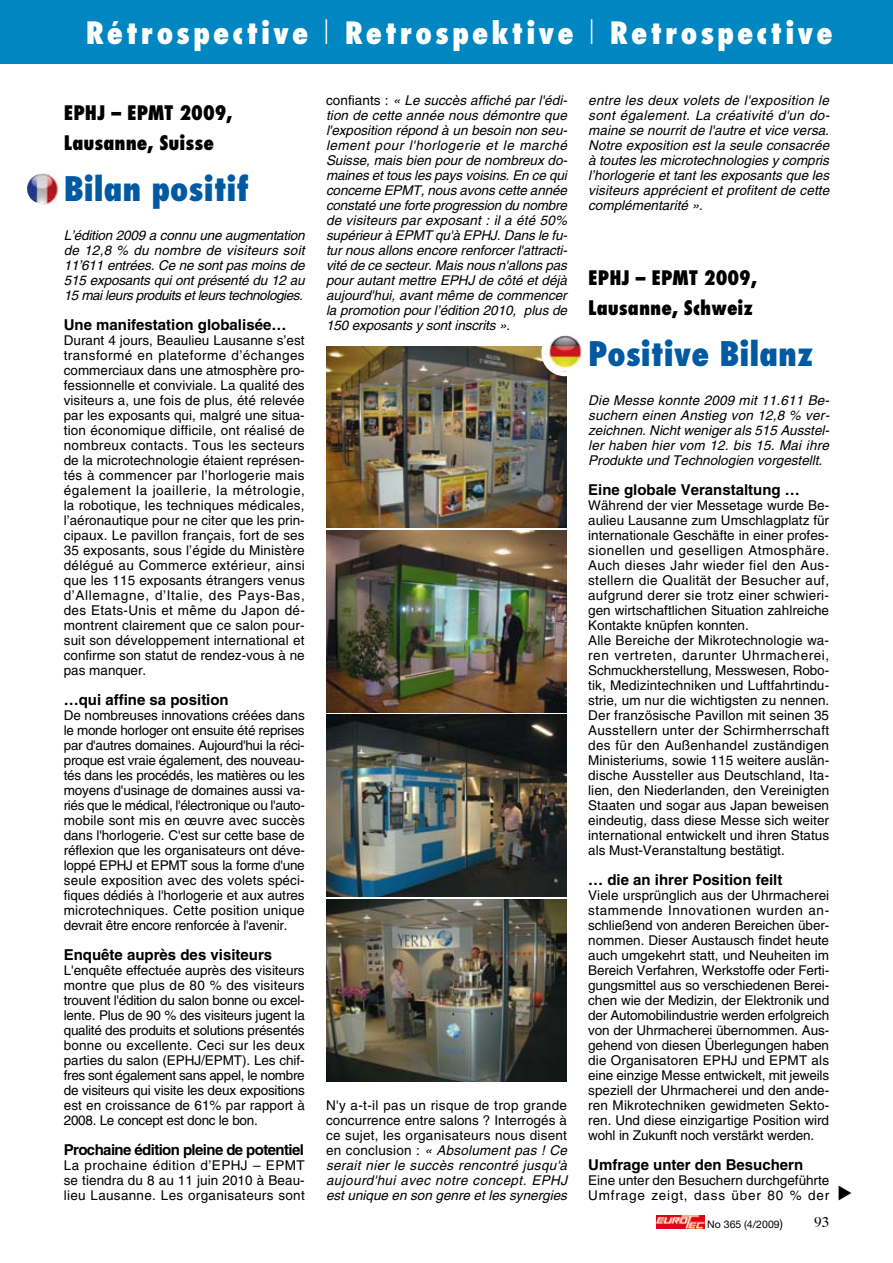
<style>
.page{position:relative;width:893px;height:1263px;background:#fff}
.page>*{position:absolute;margin:0;border:0;box-sizing:border-box;transform-origin:0 0}
.t1{font:800 condensed 33px "Futura";color:#005aa2}
.t2{font:800 condensed 30px "Futura";letter-spacing:.1em;color:#fff}
.t3{font:800 condensed 19.5px/30px "Futura";color:#000}
.t4{font:700 15px "Helvetica";color:#000}
.t5{font:700 15px "Helvetica";letter-spacing:-.04em;color:#000}
.t6{font:13.5px/15px "Helvetica";color:#000;text-align:justify}
.t7{font:italic 13.5px/15px "Helvetica";color:#000;text-align:justify}
.t8{font:13.5px/15px "Helvetica";letter-spacing:.06em;color:#000}
.t9{font:10.5px "Helvetica Neue";color:#000}
.s1{font-weight:300;font-stretch:normal}
.s2{font-style:normal}
.s3{font-size:12px}
</style>
<div class="page">
<svg style="left:656px;top:1215px;width:1px;height:13px"></svg>
<img style="left:657px;top:1215px;width:47px;height:13px">
<img style="left:326px;top:346px;width:241px;height:182px">
<img style="left:326px;top:531px;width:241px;height:181px">
<div style="left:0;top:0;width:893px;height:64px;background:#0087c1"></div>
<img style="left:27px;top:173px;width:31px;height:32px">
<img style="left:326px;top:715px;width:241px;height:181px">
<img style="left:326px;top:900px;width:241px;height:181px">
<img style="left:546px;top:335px;width:37px;height:37px">
<div style="left:541px;top:329px;width:47px;height:47px;border:4px solid #fff;border-radius:50%"></div>
<h2 class="t2" style="left:86px;top:14px;width:748px">Rétrospective <span class="s1">l</span> Retrospektive <span class="s1">l</span> Retrospective</h2>
<h3 class="t3" style="left:64px;top:97px;width:170px">EPHJ – EPMT 2009,<br>Lausanne, Suisse</h3>
<h1 class="t1" style="left:64px;top:167px;width:187px">Bilan positif</h1>
<p class="t7" style="left:64px;top:228px;width:242px">L’édition 2009 a connu une augmentation de 12,8 % du nombre de visiteurs soit 11’611 entrées. Ce ne sont pas moins de 515 exposants qui ont présenté du 12 au 15 mai leurs produits et leurs technologies.</p>
<p class="t4" style="left:64px;top:315px;width:224px">Une manifestation globalisée…</p>
<p class="t6" style="left:64px;top:333px;width:243px">Durant 4 jours, Beaulieu Lausanne s’est transformé en plateforme d’échanges commerciaux dans une atmosphère pro&shy;fessionnelle et conviviale. La qualité des visiteurs a, une fois de plus, été relevée par les exposants qui, malgré une situa&shy;tion économique difficile, ont réalisé de nombreux contacts. Tous les secteurs de la microtechnologie étaient représen&shy;tés à commencer par l’horlogerie mais également la joaillerie, la métrologie, la robotique, les techniques médicales, l’aéronautique pour ne citer que les prin&shy;cipaux. Le pavillon français, fort de ses 35 exposants, sous l’égide du Ministère délégué au Commerce extérieur, ainsi que les 115 exposants étrangers venus d’Allemagne, d’Italie, des Pays-Bas, des Etats-U nis et même du Japon dé&shy;montrent clairement que ce salon pour&shy;suit son développement international et confirme son statut de rendez-vous à ne pas manquer.</p>
<p class="t4" style="left:64px;top:690px;width:167px">…qui affine sa position</p>
<p class="t6" style="left:64px;top:708px;width:243px">De nombreuses innovations créées dans le monde horloger ont ensuite été reprises par d'autres domaines. Aujourd'hui la réci&shy;proque est vraie également, des nouveau&shy;tés dans les procédés, les matières ou les moyens d'usinage de domaines aussi va&shy;riés que le médical, l'électronique ou l'auto&shy;mobile sont mis en œuvre avec succès dans l'horlogerie. C'est sur cette base de réflexion que les organisateurs ont déve&shy;loppé EPH</p>
<p class="t6" style="left:64px;top:858px;width:242px;text-indent:63px">J et EPMT sous la forme d'une seule exposition avec des volets spéci&shy;fiques dédiés à l'horlogerie et aux autres microtechniques. Cette position unique devrait être encore renforcée à l'avenir.</p>
<p class="t4" style="left:64px;top:945px;width:210px">Enquête auprès des visiteurs</p>
<p class="t6" style="left:64px;top:963px;width:243px">L'enquête effectuée auprès des visiteurs montre que plus de 80 % des visiteurs trouvent l'édition du salon bonne ou excel&shy;lente. Plus de 90 % des visiteurs jugent la qualité des produits et solutions présentés bonne ou excellente. Ceci sur les deux parties du salon (EPH</p>
<p class="t6" style="left:64px;top:1053px;width:243px;text-indent:131px">J/EP MT). Les chif&shy;fres sont également sans appel, le nombre de visiteurs qui visite les deux expositions est en croissance de 61% par rapport à 2008. Le concept est donc le bon.</p>
<p class="t5" style="left:64px;top:1140px;width:242px">Prochaine édition pleine de potentiel</p>
<p class="t6" style="left:64px;top:1158px;width:158px">La prochaine édition d’EPH</p>
<p class="t6" style="left:64px;top:1158px;width:242px;text-indent:177px">J – EPMT se tiendra du 8 au 11 juin 2010 à Beau&shy;lieu Lausanne. Les organisateurs sont</p>
<p class="t7" style="left:326px;top:93px;width:243px"><span class="s2">confiants :</span> « Le succès affiché par l'édi&shy;tion de cette année nous démontre que l'exposition répond à un besoin non seu&shy;lement pour l'horlogerie et le marché Suisse, mais bien pour de nombreux do&shy;maines et tous les pays voisins. En ce qui concerne EPMT, nous avons cette année constaté une forte progression du nombre de visiteurs par exposant : il a été 50% supérieur à EPMT qu'à EPHJ. Dans le fu&shy;tur nous allons encore renforcer l'attracti&shy;vité de ce secteur. Mais nous n'allons pas pour autant mettre EPHJ de côté et déjà aujourd'hui, avant même de commencer la promotion pour l’édition 2010, plus de 150 exposants y sont inscrits »<span class="s2">.</span></p>
<p class="t7" style="left:326px;top:1098px;width:243px"><span class="s2">N'y a-t-il pas un risque de trop grande concurrence entre salons ? I nterrogés à ce sujet, les organisateurs nous disent en conclusion :</span> « Absolument pas ! Ce serait nier le succès rencontré jusqu'à aujourd'hui avec notre concept. EPHJ est unique en son genre et les synergies</p>
<p class="t7" style="left:588px;top:93px;width:243px">entre les deux volets de l'exposition le sont également. La créativité d'un do&shy;maine se nourrit de l'autre et vice versa.<br>Notre exposition est la seule consacrée à toutes les microtechnologies y compris l’horlogerie et tant les exposants que les visiteurs apprécient et profitent de cette complémentarité »<span class="s2">.</span></p>
<h3 class="t3" style="left:588px;top:262px;width:170px">EPHJ – EPMT 2009,<br>Lausanne, Schweiz</h3>
<h1 class="t1" style="left:588px;top:332px;width:227px">Positive Bilanz</h1>
<p class="t7" style="left:588px;top:393px;width:243px">Die Messe konnte 2009 mit 11.611 Be&shy;suchern einen Anstieg von 12,8 % ver&shy;zeichnen. Nicht weniger als 515 Ausstel&shy;ler haben hier vom 12. bis 15. Mai ihre Produkte und Technologien vorgestellt.</p>
<p class="t4" style="left:588px;top:480px;width:213px">Eine globale Veranstaltung …</p>
<p class="t6" style="left:588px;top:498px;width:243px;text-align:left">Während der vier Messetage wurde Be&shy;aulieu Lausanne zum U mschlagplatz für internationale Geschäfte in einer profes&shy;sionellen und geselligen Atmosphäre.<br>Auch dieses Jahr wieder fiel den Aus&shy;stellern die Qualität der Besucher auf, aufgrund derer sie trotz einer schwieri&shy;gen wirtschaftlichen Situation zahlreiche Kontakte knüpfen konnten.<br>Alle Bereiche der Mikrotechnologie wa&shy;ren vertreten, darunter U hrmacherei, Schmuckherstellung, Messwesen, Robo&shy;tik, Medizintechniken und Luftfahrtindu&shy;strie, um nur die wichtigsten zu nennen.<br>Der französische Pavillon mit seinen 35<br>Ausstellern unter der Schirmherrschaft des für den Außenhandel zuständigen Ministeriums, sowie 115 weitere auslän&shy;dische Aussteller aus Deutschland, Ita&shy;lien, den Niederlanden, den Vereinigten Staaten und sogar aus Japan beweisen eindeutig, dass diese Messe sich weiter international entwickelt und ihren Status als Must-Veranstaltung bestätigt.</p>
<p class="t4" style="left:588px;top:870px;width:196px">… die an ihrer Position feilt</p>
<p class="t6" style="left:588px;top:888px;width:243px">Viele ursprünglich aus der U hrmacherei stammende I nnovationen wurden an&shy;schließend von anderen Bereichen über&shy;nommen. Dieser Austausch findet heute auch umgekehrt statt, und Neuheiten im Bereich Verfahren, Werkstoffe oder Ferti&shy;gungsmittel aus so verschiedenen Berei&shy;chen wie der Medizin, der Elektronik und der Automobilindustrie werden erfolgreich von der U hrmacherei übernommen. Aus&shy;gehend von diesen Überlegungen haben die Organisatoren EPH</p>
<p class="t6" style="left:588px;top:1053px;width:243px;text-indent:143px">J und EPMT als eine einzige Messe entwickelt, mit jeweils speziell der U hrmacherei und den ande&shy;ren Mikrotechniken gewidmeten Sekto&shy;ren. U nd diese einzigartige Position wird wohl in Zukunft noch verstärkt werden.</p>
<p class="t4" style="left:588px;top:1155px;width:217px">Umfrage unter den Besuchern</p>
<p class="t8" style="left:588px;top:1173px;width:243px">Eine unter den Besuchern durchgeführte<br>U mfrage zeigt, dass über 80 % der</p>
<p class="t9" style="left:707px;top:1218px;width:77px">No 365 (4/2009<span class="s3">)</span></p>
</div>
